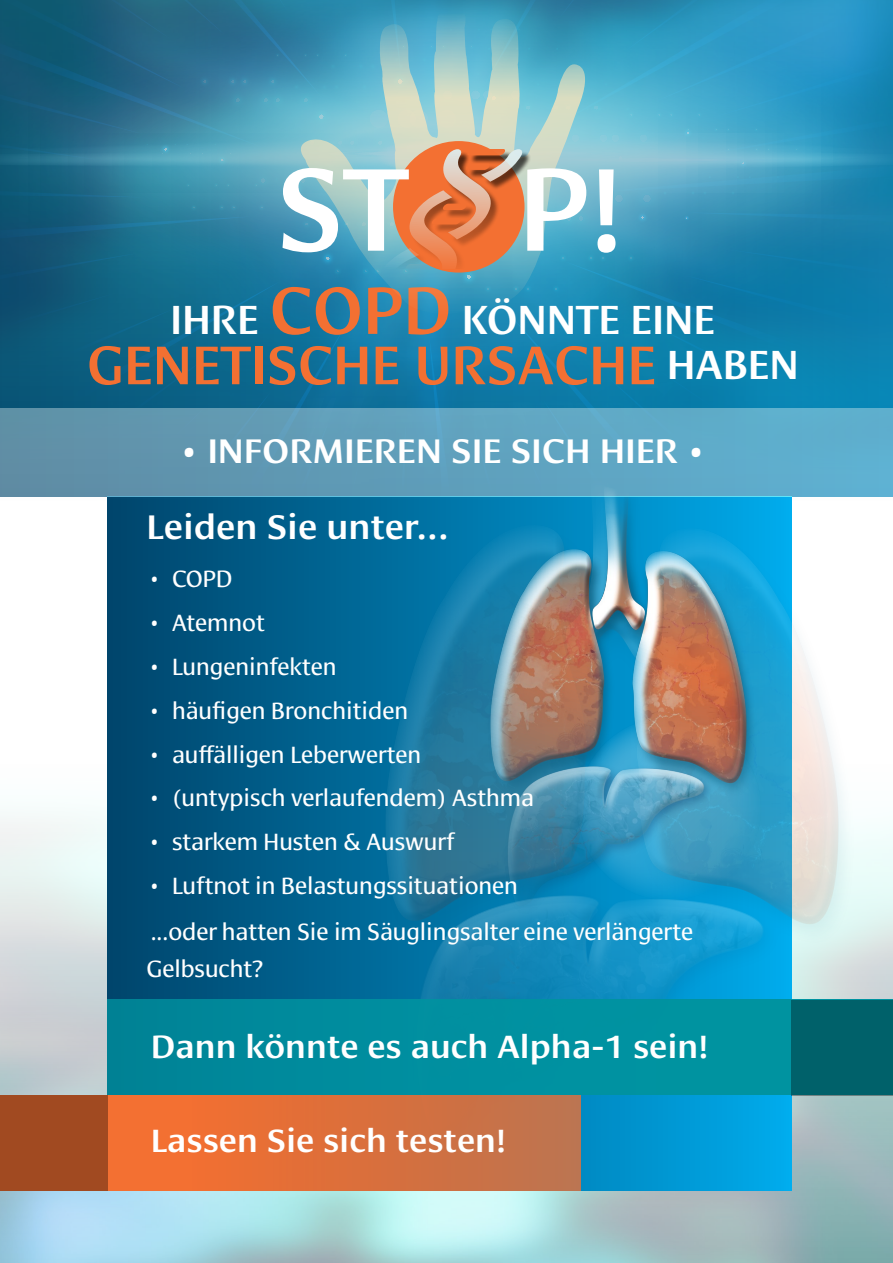
<style>
.page{position:relative;width:893px;height:1263px;background:#fff}
.page>*{position:absolute;margin:0;border:0;box-sizing:border-box;transform-origin:0 0}
.t1{font:500 120px "Cora Basic";color:#fff;scale:.95 1}
.t2{font:500 55.5px "Cora Basic";color:#f37032;scale:.95 1}
.t3{font:500 41.55px "Cora Basic";color:#fff;scale:.95 1}
.t4{font:500 34.8px "Cora Basic";color:#fff}
.t5{font:500 32.85px "Cora Basic";color:#fff}
.t6{font:24px/45.9px "Cora Basic";color:#fff;scale:.95 1}
.s1{color:#f37032}
.s2{font-size:67.95px;color:#f37032}
.s3{font-size:41.55px;color:#fff}
</style>
<div class="page">
<img style="left:0;top:816px;width:893px;height:447px">
<div style="left:107px;top:496px;width:684px;height:694px;background:#004971"></div>
<img style="left:169px;top:519px;width:724px;height:688px">
<svg style="left:108px;top:1095px;width:473px;height:95px;background:#dc703c"></svg>
<div style="left:0;top:1095px;width:108px;height:96px;background:#a14a21"></div>
<img style="left:369px;top:519px;width:448px;height:430px">
<div style="left:107px;top:1000px;width:786px;height:95px;background:#0093a0"></div>
<img style="left:0;top:496px;width:893px;height:23px">
<div style="left:791px;top:1000px;width:102px;height:95px;background:#00616a"></div>
<svg style="left:0;top:0;width:893px;height:496px;background:#408eab"></svg>
<h1 class="t1" style="left:276px;top:138px;width:367px">ST<span class="s1">O</span>P!</h1>
<h3 class="t3" style="left:170px;top:295px;width:575px">IHRE <span class="s2">COPD</span> KÖNNTE EINE</h3>
<h2 class="t2" style="left:87px;top:332px;width:751px">GENETISCHE URSACHE <span class="s3">HABEN</span></h2>
<h3 class="t4" style="left:181px;top:431px;width:526px">• INFORMIEREN SIE SICH HIER •</h3>
<h3 class="t4" style="left:146px;top:506px;width:304px">Leiden Sie unter...</h3>
<p class="t6" style="left:149px;top:556px;width:90px">• COPD</p>
<p class="t6" style="left:149px;top:600px;width:124px">• Atemnot</p>
<p class="t6" style="left:149px;top:644px;width:199px">• Lungeninfekten</p>
<p class="t6" style="left:149px;top:688px;width:275px">• häufigen Bronchitiden</p>
<p class="t6" style="left:149px;top:731px;width:288px">• auffälligen Leberwerten</p>
<p class="t6" style="left:149px;top:775px;width:407px">• (untypisch verlaufendem) Asthma</p>
<p class="t6" style="left:149px;top:819px;width:323px">• starkem Husten &amp; Auswurf</p>
<p class="t6" style="left:149px;top:863px;width:574px">• Luftnot in Belastungssituationen<br>...oder hatten Sie im Säuglingsalter eine verlängerte</p>
<p class="t6" style="left:146px;top:946px;width:125px">Gelbsucht?</p>
<h3 class="t5" style="left:151px;top:1027px;width:559px">Dann könnte es auch Alpha-1 sein!</h3>
<h3 class="t5" style="left:151px;top:1121px;width:357px">Lassen Sie sich testen!</h3>
</div>
